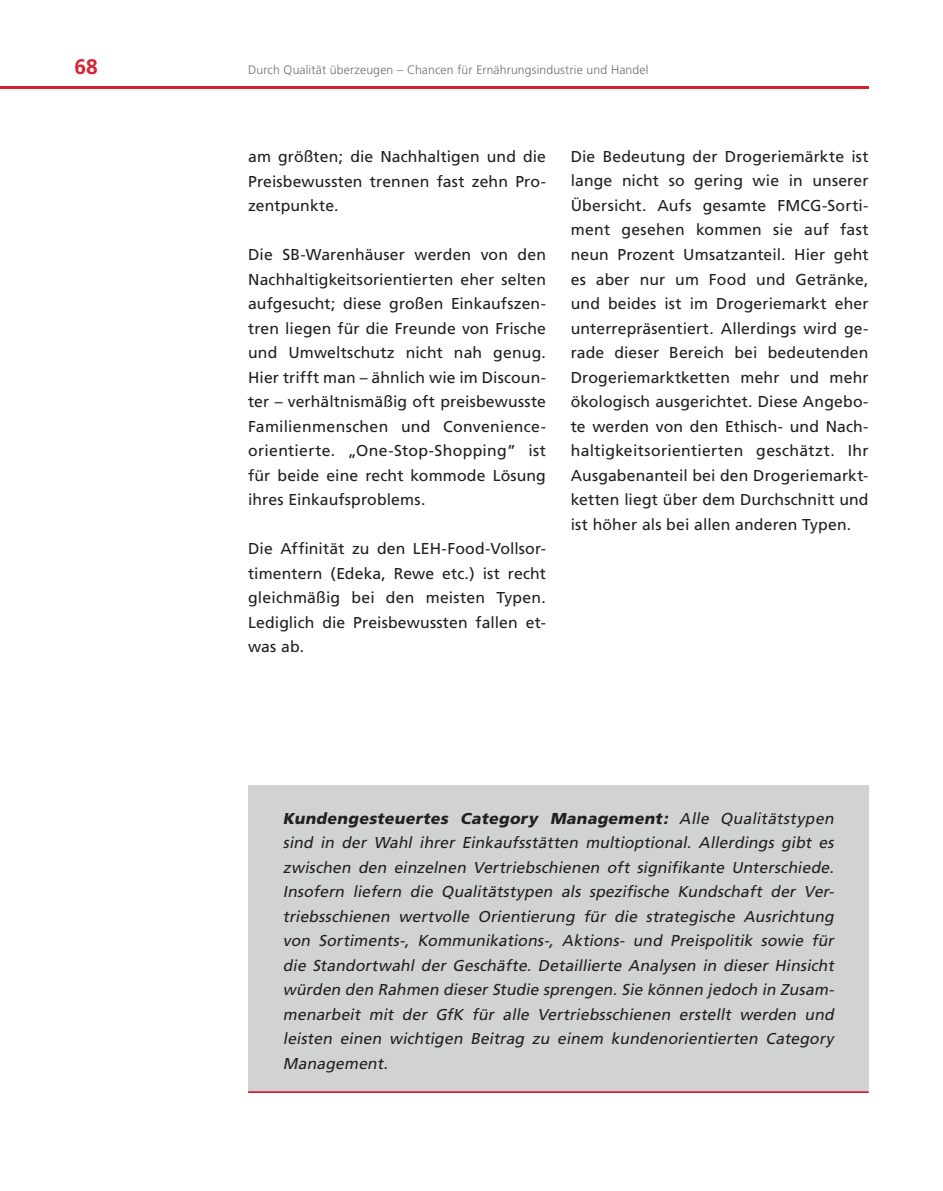
<style>
.page{position:relative;width:943px;height:1191px;background:#fff}
.page>*{position:absolute;margin:0;border:0;box-sizing:border-box;transform-origin:0 0}
.t1{font:700 21px "Frutiger";color:#da2032}
.t2{font:15.75px/24.5px "Frutiger";letter-spacing:.01em;color:#231f20;text-align:justify}
.t3{font:italic 15.75px/24.5px "Frutiger";color:#231f20}
.t4{font:300 12.25px "Frutiger";letter-spacing:.01em;color:#6c6d70}
.s1{font-weight:900}
</style>
<div class="page">
<hr style="left:0;top:86px;width:868px;height:2px;background:#da2032">
<div style="left:248px;top:785px;width:620px;height:308px;background:#d1d2d4"></div>
<hr style="left:248px;top:1091px;width:620px;height:2px;background:#da2032">
<h1 class="t1" style="left:74px;top:55px;width:25px">68</h1>
<p class="t4" style="left:248px;top:63px;width:402px">Durch Qualität überzeugen – Chancen für Ernährungsindustrie und Handel</p>
<p class="t2" style="left:248px;top:144px;width:299px">am größten; die Nachhaltigen und die Preisbewussten trennen fast zehn Pro&shy;zentpunkte.</p>
<p class="t2" style="left:248px;top:242px;width:299px">Die SB-Warenhäuser werden von den Nachhaltigkeitsorientierten eher selten aufgesucht; diese großen Einkaufszen&shy;tren liegen für die Freunde von Frische und Umweltschutz nicht nah genug.<br>Hier trifft man – ähnlich wie im Discoun&shy;ter – verhältnismäßig oft preisbewusste Familienmenschen und Convenience&shy;orientierte. „One-Stop-Shopping” ist für beide eine recht kommode Lösung ihres Einkaufsproblems.</p>
<p class="t2" style="left:248px;top:536px;width:299px">Die Affinität zu den LEH-Food-Vollsor&shy;timentern (Edeka, Rewe etc.) ist recht gleichmäßig bei den meisten Typen.<br>Lediglich die Preisbewussten fallen et&shy;was ab.</p>
<p class="t2" style="left:570px;top:144px;width:299px">Die Bedeutung der Drogeriemärkte ist lange nicht so gering wie in unserer Übersicht. Aufs gesamte FMCG-Sorti&shy;ment gesehen kommen sie auf fast neun Prozent Umsatzanteil. Hier geht es aber nur um Food und Getränke, und beides ist im Drogeriemarkt eher unterrepräsentiert. Allerdings wird ge&shy;rade dieser Bereich bei bedeutenden Drogeriemarktketten mehr und mehr ökologisch ausgerichtet. Diese Angebo&shy;te werden von den Ethisch- und Nach&shy;haltigkeitsorientierten geschätzt. Ihr Ausgabenanteil bei den Drogeriemarkt&shy;ketten liegt über dem Durchschnitt und ist höher als bei allen anderen Typen.</p>
<p class="t3" style="left:283px;top:806px;width:555px"><span class="s1">Kundengesteuertes Category Management:</span> Alle Qualitätstypen sind in der Wahl ihrer Einkaufsstätten multioptional. Allerdings gibt es zwischen den einzelnen Vertriebschienen oft signifikante Unterschiede.<br>Insofern liefern die Qualitätstypen als spezifische Kundschaft der Ver&shy;triebsschienen wertvolle Orientierung für die strategische Ausrichtung von Sortiments-, Kommunikations-, Aktions- und Preispolitik sowie für die Standortwahl der Geschäfte. Detaillierte Analysen in dieser Hinsicht würden den Rahmen dieser Studie sprengen. Sie können jedoch in Zusam&shy;menarbeit mit der GfK für alle Vertriebsschienen erstellt werden und leisten einen wichtigen Beitrag zu einem kundenorientierten Category Management.</p>
</div>
